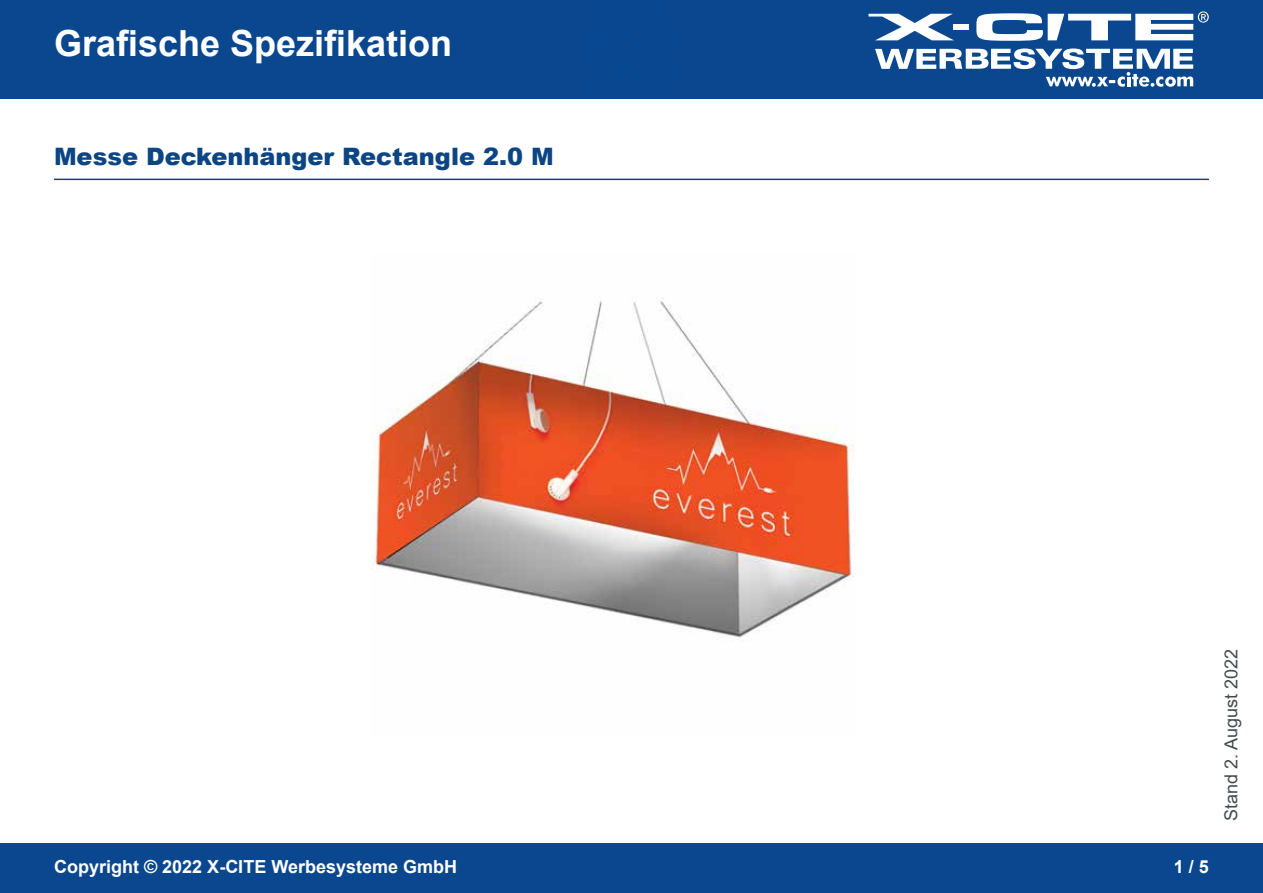
<style>
.page{position:relative;width:1263px;height:893px;background:#fff}
.page>*{position:absolute;margin:0;border:0;box-sizing:border-box;transform-origin:0 0}
.t1{font:700 36px "Arial";color:#fff}
.t2{font:900 24px "Arial";color:#0c4583}
.t3{font:700 18px "Arial";color:#fff}
.t4{font:18px "Arial";color:#434c4d}
</style>
<div class="page">
<div style="left:0;top:0;width:1263px;height:98px;background:#0a478f"></div>
<div style="left:0;top:844px;width:1263px;height:49px;background:#0a478f"></div>
<svg style="left:868px;top:14px;width:85px;height:26px"></svg>
<div style="left:953px;top:24px;width:15px;height:6px;background:#fff"></div>
<svg style="left:875px;top:48px;width:318px;height:39px"></svg>
<svg style="left:976px;top:11px;width:233px;height:30px"></svg>
<hr style="left:54px;top:179px;width:1155px;height:1px;background:#0a478f">
<img style="left:371px;top:298px;width:484px;height:342px">
<h1 class="t1" style="left:54px;top:18px;width:400px">Grafische Spezifikation</h1>
<h2 class="t2" style="left:54px;top:139px;width:501px">Messe Deckenhänger Rectangle 2.0 M</h2>
<p class="t4" style="left:1219px;top:821px;width:174px;rotate:-90deg">Stand 2. August 2022</p>
<p class="t3" style="left:54px;top:854px;width:405px">Copyright © 2022 X-CITE Werbesysteme GmbH</p>
<p class="t3" style="left:1174px;top:854px;width:37px">1 / 5</p>
</div>
